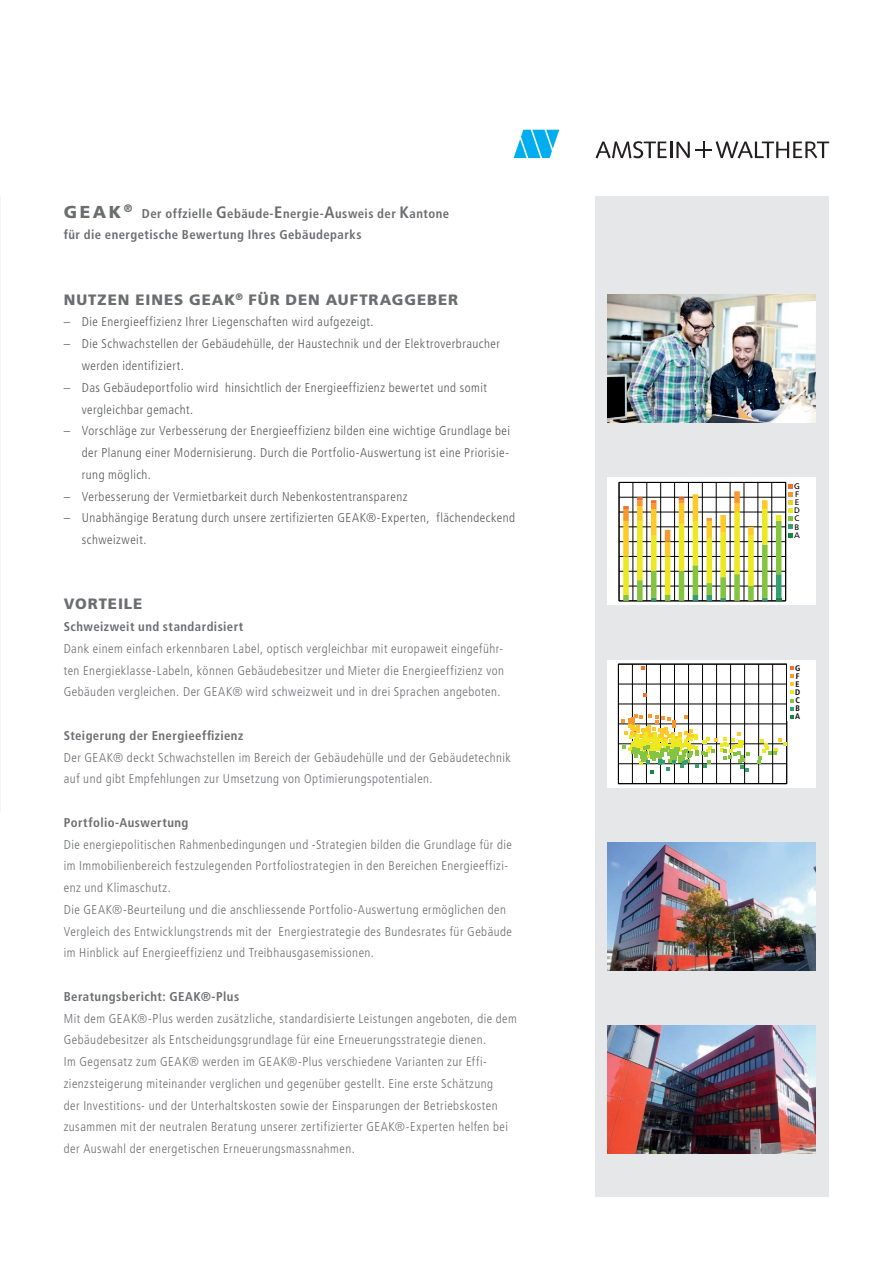
<style>
.page{position:relative;width:893px;height:1263px;background:#fff}
.page>*{position:absolute;margin:0;border:0;box-sizing:border-box;transform-origin:0 0}
.t1{font:900 15px "Frutiger LT Std";letter-spacing:.06em;color:#6c6d70}
.t2{font:300 condensed 12.75px/21.8px "Frutiger LT Std";letter-spacing:.04em;color:#6c6d70}
.t3{font:300 condensed 12.75px/21.8px "Frutiger LT Std";letter-spacing:.04em;color:#57585a}
.t4{font:700 condensed 12.75px/21.8px "Frutiger LT Std";letter-spacing:.035em;color:#6c6d70}
.t5{font:8.1px/8.1px "Frutiger";color:#000001;text-align:justify}
.t6{font:700 condensed 8.1px/8.1px "Frutiger LT Std";color:#000001;text-align:justify}
.s1{font-weight:900;font-stretch:normal;font-size:17.25px}
.s2{font-size:16.5px}
</style>
<div class="page">
<div style="left:595px;top:196px;width:234px;height:1000px;background:#e6e7e9"></div>
<img style="left:608px;top:1025px;width:208px;height:128px">
<svg style="left:514px;top:130px;width:45px;height:28px"></svg>
<svg style="left:595px;top:141px;width:234px;height:17px"></svg>
<img style="left:608px;top:843px;width:208px;height:127px">
<div style="left:607px;top:477px;width:209px;height:128px;background:#fff"></div>
<hr style="left:619px;top:497px;width:167px;height:1px;background:#000001">
<hr style="left:619px;top:512px;width:167px;height:1px;background:#000001">
<hr style="left:619px;top:527px;width:167px;height:1px;background:#000001">
<hr style="left:619px;top:541px;width:167px;height:1px;background:#000001">
<hr style="left:619px;top:556px;width:167px;height:1px;background:#000001">
<hr style="left:619px;top:571px;width:167px;height:1px;background:#000001">
<hr style="left:619px;top:586px;width:167px;height:1px;background:#000001">
<hr style="left:619px;top:601px;width:167px;height:1px;background:#000001">
<hr style="left:771px;top:482px;width:1px;height:119px;background:#000001">
<hr style="left:758px;top:482px;width:1px;height:119px;background:#000001">
<hr style="left:744px;top:482px;width:1px;height:119px;background:#000001">
<hr style="left:730px;top:482px;width:1px;height:119px;background:#000001">
<hr style="left:716px;top:482px;width:1px;height:119px;background:#000001">
<hr style="left:702px;top:482px;width:1px;height:119px;background:#000001">
<hr style="left:688px;top:482px;width:1px;height:119px;background:#000001">
<hr style="left:674px;top:482px;width:1px;height:119px;background:#000001">
<hr style="left:660px;top:482px;width:1px;height:119px;background:#000001">
<hr style="left:646px;top:482px;width:1px;height:119px;background:#000001">
<hr style="left:633px;top:482px;width:1px;height:119px;background:#000001">
<div style="left:619px;top:482px;width:167px;height:119px;border:1px solid #000001"></div>
<svg style="left:623px;top:491px;width:158px;height:110px"></svg>
<svg style="left:788px;top:485px;width:4px;height:52px"></svg>
<div style="left:607px;top:660px;width:209px;height:128px;background:#fff"></div>
<hr style="left:618px;top:684px;width:169px;height:1px;background:#000001">
<hr style="left:618px;top:704px;width:169px;height:1px;background:#000001">
<hr style="left:618px;top:724px;width:169px;height:1px;background:#000001">
<hr style="left:618px;top:743px;width:169px;height:1px;background:#000001">
<hr style="left:618px;top:763px;width:169px;height:1px;background:#000001">
<hr style="left:772px;top:664px;width:1px;height:120px;background:#000001">
<hr style="left:758px;top:664px;width:1px;height:120px;background:#000001">
<hr style="left:744px;top:664px;width:1px;height:120px;background:#000001">
<hr style="left:730px;top:664px;width:1px;height:120px;background:#000001">
<hr style="left:716px;top:664px;width:1px;height:120px;background:#000001">
<hr style="left:702px;top:664px;width:1px;height:120px;background:#000001">
<hr style="left:688px;top:664px;width:1px;height:120px;background:#000001">
<hr style="left:674px;top:664px;width:1px;height:120px;background:#000001">
<hr style="left:660px;top:664px;width:1px;height:120px;background:#000001">
<hr style="left:646px;top:664px;width:1px;height:120px;background:#000001">
<hr style="left:632px;top:664px;width:1px;height:120px;background:#000001">
<div style="left:618px;top:664px;width:169px;height:120px;border:1px solid #000001"></div>
<svg style="left:641px;top:666px;width:4px;height:3px"></svg>
<svg style="left:643px;top:693px;width:4px;height:3px"></svg>
<svg style="left:757px;top:738px;width:29px;height:26px"></svg>
<svg style="left:621px;top:714px;width:129px;height:60px"></svg>
<svg style="left:790px;top:666px;width:4px;height:52px"></svg>
<img style="left:608px;top:295px;width:208px;height:127px">
<p class="t4" style="left:64px;top:202px;width:387px"><span class="s1">GEAK</span> <sup>®</sup> Der offzielle <span class="s2">G</span>ebäude-<span class="s2">E</span>nergie-<span class="s2">A</span>usweis der <span class="s2">K</span>antone für die energetische Bewertung Ihres Gebäudeparks</p>
<p class="t1" style="left:64px;top:290px;width:396px">NUTZEN EINES GEAK<sup>®</sup> FÜR DEN AUFTRAGGEBER</p>
<p class="t3" style="left:64px;top:311px;width:311px">– Die Energieeffizienz Ihrer Liegenschaften wird aufgezeigt.</p>
<p class="t3" style="left:82px;top:333px;width:420px;text-indent:-18px">– Die Schwachstellen der Gebäudehülle, der Haustechnik und der Elektroverbraucher werden identifiziert.</p>
<p class="t3" style="left:82px;top:377px;width:407px;text-indent:-18px">– Das Gebäudeportfolio wird hinsichtlich der Energieeffizienz bewertet und somit vergleichbar gemacht.</p>
<p class="t3" style="left:82px;top:420px;width:430px;text-align:justify;text-indent:-18px">– Vorschläge zur Verbesserung der Energieeffizienz bilden eine wichtige Grundlage bei der Planung einer Modernisierung. Durch die Portfolio-Auswertung ist eine Priorisie&shy;rung möglich.</p>
<p class="t3" style="left:64px;top:485px;width:345px">– Verbesserung der Vermietbarkeit durch Nebenkostentransparenz</p>
<p class="t3" style="left:82px;top:507px;width:435px;text-indent:-18px">– Unabhängige Beratung durch unsere zertifizierten GEAK®-Experten, flächendeckend schweizweit.</p>
<p class="t1" style="left:64px;top:595px;width:80px">VORTEILE</p>
<p class="t4" style="left:64px;top:616px;width:181px">Schweizweit und standardisiert</p>
<p class="t2" style="left:64px;top:638px;width:442px;text-align:justify">Dank einem einfach erkennbaren Label, optisch vergleichbar mit europaweit eingeführ&shy;ten Energieklasse-Labeln, können Gebäudebesitzer und Mieter die Energieeffizienz von Gebäuden vergleichen. Der GEAK® wird schweizweit und in drei Sprachen angeboten.</p>
<p class="t4" style="left:64px;top:724px;width:181px">Steigerung der Energieeffizienz</p>
<p class="t2" style="left:64px;top:746px;width:449px">Der GEAK® deckt Schwachstellen im Bereich der Gebäudehülle und der Gebäudetechnik auf und gibt Empfehlungen zur Umsetzung von Optimierungspotentialen.</p>
<p class="t4" style="left:64px;top:811px;width:126px">Portfolio-Auswertung</p>
<p class="t2" style="left:64px;top:833px;width:450px">Die energiepolitischen Rahmenbedingungen und -Strategien bilden die Grundlage für die im Immobilienbereich festzulegenden Portfoliostrategien in den Bereichen Energieeffizi&shy;enz und Klimaschutz.<br>Die GEAK®-Beurteilung und die anschliessende Portfolio-Auswertung ermöglichen den Vergleich des Entwicklungstrends mit der Energiestrategie des Bundesrates für Gebäude im Hinblick auf Energieeffizienz und Treibhausgasemissionen.</p>
<p class="t4" style="left:64px;top:985px;width:177px">Beratungsbericht: GEAK®-Plus</p>
<p class="t2" style="left:64px;top:1007px;width:455px">Mit dem GEAK®-Plus werden zusätzliche, standardisierte Leistungen angeboten, die dem Gebäudebesitzer als Entscheidungsgrundlage für eine Erneuerungsstrategie dienen.<br>Im Gegensatz zum GEAK® werden im GEAK®-Plus verschiedene Varianten zur Effi&shy;zienzsteigerung miteinander verglichen und gegenüber gestellt. Eine erste Schätzung<br>der Investitions- und der Unterhaltskosten sowie der Einsparungen der Betriebskosten zusammen mit der neutralen Beratung unserer zertifizierter GEAK®-Experten helfen bei der Auswahl der energetischen Erneuerungsmassnahmen.</p>
<p class="t5" style="left:794px;top:482px;width:7px">G F E D C B A</p>
<p class="t6" style="left:795px;top:664px;width:7px">G F E D C B A</p>
</div>
